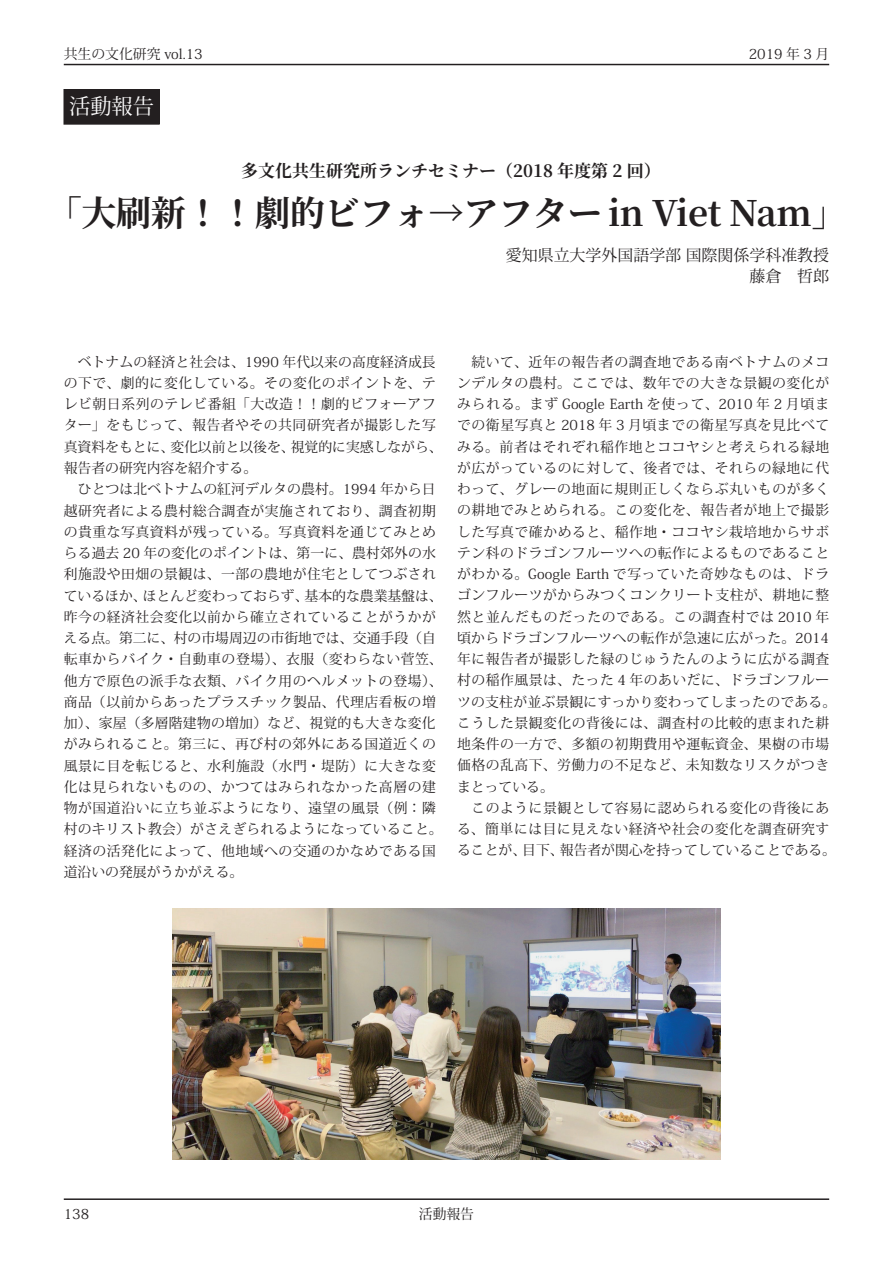
<style>
.page{position:relative;width:893px;height:1263px;background:#fff}
.page>*{position:absolute;margin:0;border:0;box-sizing:border-box;transform-origin:0 0}
.t1{font:700 35.1px "Source Han Serif";letter-spacing:-.01em;color:#231f20}
.t2{font:21.3px "Koz Min Pr 6 N";color:#fff}
.t3{font:700 16.95px "Source Han Serif";color:#231f20}
.t4{font:15.9px/21.3px "Koz Min Pr 6 N";color:#231f20;text-align:right}
.t5{font:13.8px/21.3px "Koz Min Pr 6 N";letter-spacing:.04em;color:#231f20}
.t6{font:13.8px "Koz Min Pr 6 N";color:#231f20}
</style>
<div class="page">
<hr style="left:64px;top:1198px;width:765px;height:2px;background:#231f20">
<hr style="left:64px;top:64px;width:765px;height:1px;background:#231f20">
<div style="left:64px;top:89px;width:95px;height:35px;background:#231f20"></div>
<img style="left:173px;top:908px;width:548px;height:252px">
<p class="t6" style="left:64px;top:46px;width:140px">共生の文化研究 vol.13</p>
<p class="t5" style="left:749px;top:44px;width:82px">2019 年 3 月</p>
<h2 class="t2" style="left:69px;top:95px;width:87px">活動報告</h2>
<p class="t3" style="left:241px;top:161px;width:421px">多文化共生研究所ランチセミナー（2018 年度第 2 回）</p>
<h1 class="t1" style="left:47px;top:193px;width:802px">「大刷新！！劇的ビフォ→アフター in Viet Nam」</h1>
<p class="t4" style="left:506px;top:245px;width:325px">愛知県立大学外国語学部 国際関係学科准教授藤倉　哲郎</p>
<p class="t5" style="left:64px;top:351px;width:380px">　ベトナムの経済と社会は、1990 年代以来の高度経済成長の下で、劇的に変化している。その変化のポイントを、テレビ朝日系列のテレビ番組「大改造！！劇的ビフォーアフター」をもじって、報告者やその共同研究者が撮影した写真資料をもとに、変化以前と以後を、視覚的に実感しながら、報告者の研究内容を紹介する。<br>　ひとつは北ベトナムの紅河デルタの農村。1994 年から日越研究者による農村総合調査が実施されており、調査初期の貴重な写真資料が残っている。写真資料を通じてみとめらる過去 20 年の変化のポイントは、第一に、農村郊外の水利施設や田畑の景観は、一部の農地が住宅としてつぶされているほか、ほとんど変わっておらず、基本的な農業基盤は、昨今の経済社会変化以前から確立されていることがうかがえる点。第二に、村の市場周辺の市街地では、交通手段（自転車からバイク・自動車の登場）、衣服（変わらない菅笠、他方で原色の派手な衣類、バイク用のヘルメットの登場）、商品（以前からあったプラスチック製品、代理店看板の増加）、家屋（多層階建物の増加）など、視覚的も大きな変化がみられること。第三に、再び村の郊外にある国道近くの風景に目を転じると、水利施設（水門・堤防）に大きな変化は見られないものの、かつてはみられなかった高層の建物が国道沿いに立ち並ぶようになり、遠望の風景（例：隣村のキリスト教会）がさえぎられるようになっていること。経済の活発化によって、他地域への交通のかなめである国道沿いの発展がうかがえる。</p>
<p class="t5" style="left:457px;top:351px;width:380px">　続いて、近年の報告者の調査地である南ベトナムのメコンデルタの農村。ここでは、数年での大きな景観の変化がみられる。まず Google Earth を使って、2010 年 2 月頃までの衛星写真と 2018 年 3 月頃までの衛星写真を見比べてみる。前者はそれぞれ稲作地とココヤシと考えられる緑地が広がっているのに対して、後者では、それらの緑地に代わって、グレーの地面に規則正しくならぶ丸いものが多くの耕地でみとめられる。この変化を、報告者が地上で撮影した写真で確かめると、稲作地・ココヤシ栽培地からサボテン科のドラゴンフルーツへの転作によるものであることがわかる。Google Earth で写っていた奇妙なものは、ドラゴンフルーツがからみつくコンクリート支柱が、耕地に整然と並んだものだったのである。この調査村では 2010 年頃からドラゴンフルーツへの転作が急速に広がった。2014年に報告者が撮影した緑のじゅうたんのように広がる調査村の稲作風景は、たった 4 年のあいだに、ドラゴンフルーツの支柱が並ぶ景観にすっかり変わってしまったのである。こうした景観変化の背後には、調査村の比較的恵まれた耕地条件の一方で、多額の初期費用や運転資金、果樹の市場価格の乱高下、労働力の不足など、未知数なリスクがつきまとっている。<br>　このように景観として容易に認められる変化の背後にある、簡単には目に見えない経済や社会の変化を調査研究することが、目下、報告者が関心を持ってしていることである。</p>
<p class="t5" style="left:64px;top:1203px;width:27px">138</p>
<p class="t5" style="left:419px;top:1203px;width:57px">活動報告</p>
</div>
